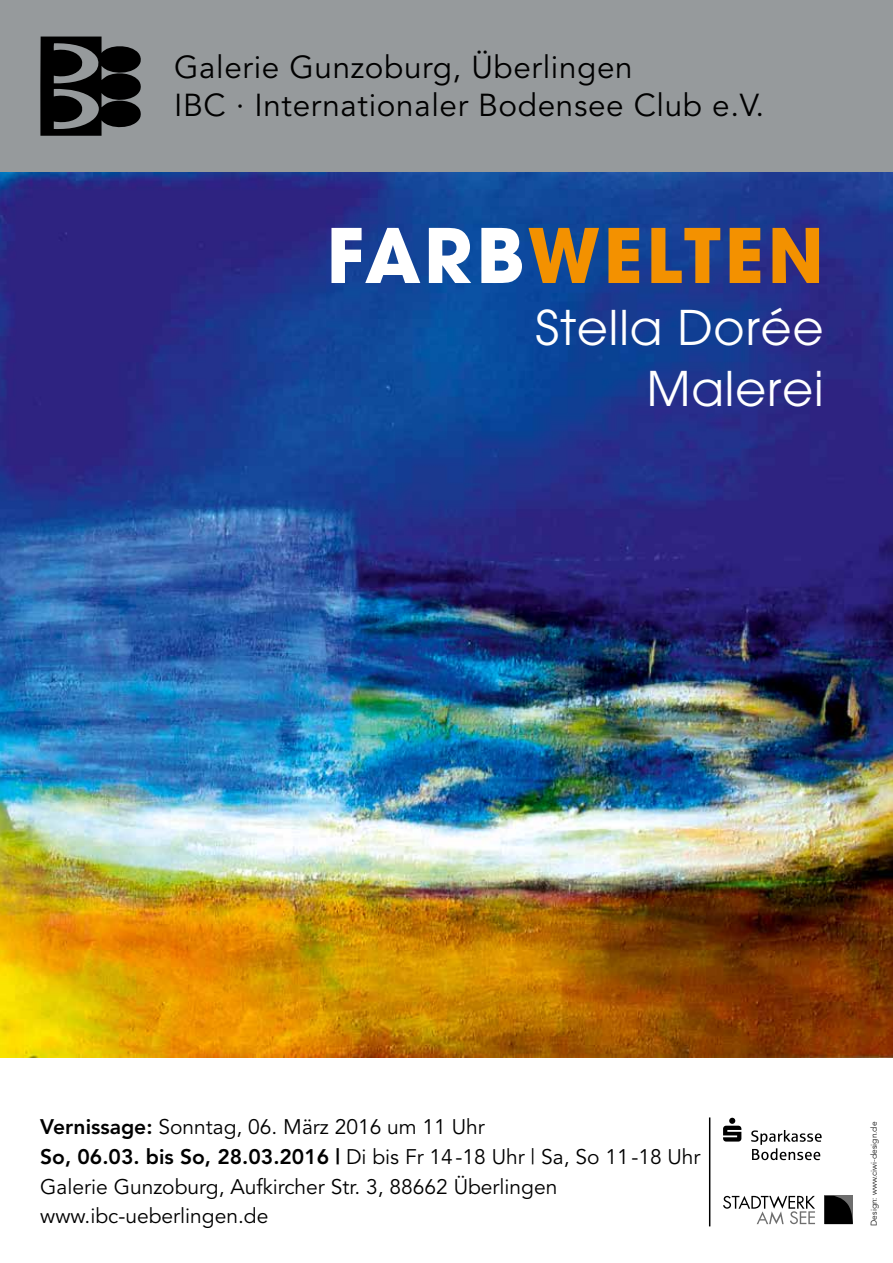
<style>
.page{position:relative;width:893px;height:1263px;background:#fff}
.page>*{position:absolute;margin:0;border:0;box-sizing:border-box;transform-origin:0 0}
.t1{font:700 82.65px "Avant Garde Gothic Itc T";letter-spacing:.05em;color:#f39100}
.t2{font:47.55px/61.7px "Avant Garde";letter-spacing:.02em;color:#fff;text-align:right}
.t3{font:31.5px/37.8px "Avenir";letter-spacing:.02em;color:#000}
.t4{font:21px/29.7px "Avenir";color:#000}
.t5{font:300 8.4px "Avenir";color:#000}
.s1{color:#fff}
.s2{font-weight:800}
</style>
<div class="page">
<div style="left:0;top:0;width:893px;height:208px;background:#969a9c"></div>
<img style="left:0;top:172px;width:893px;height:885px">
<hr style="left:709px;top:1117px;width:1px;height:109px;background:#000">
<svg style="left:723px;top:1118px;width:18px;height:23px"></svg>
<svg style="left:751px;top:1130px;width:71px;height:30px"></svg>
<svg style="left:824px;top:1196px;width:29px;height:28px"></svg>
<svg style="left:723px;top:1196px;width:92px;height:28px"></svg>
<svg style="left:40px;top:37px;width:101px;height:99px"></svg>
<h3 class="t3" style="left:174px;top:49px;width:592px">Galerie Gunzoburg, Überlingen<br>IBC · Internationaler Bodensee Club e.V.</h3>
<h1 class="t1" style="left:327px;top:205px;width:498px"><span class="s1">FARB</span>WELTEN</h1>
<h2 class="t2" style="left:535px;top:296px;width:290px">Stella Dorée<br>Malerei</h2>
<p class="t4" style="left:40px;top:1113px;width:662px"><span class="s2">Vernissage:</span> Sonntag, 06. März 2016 um 11 Uhr<br><span class="s2">So, 06.03. bis So, 28.03.2016 |</span> Di bis Fr 14-18 Uhr | Sa, So 11-18 Uhr Galerie Gunzoburg, Aufkircher Str. 3, 88662 Überlingen www.ibc-ueberlingen.de</p>
<p class="t5" style="left:869px;top:1226px;width:106px;rotate:-90deg">Design: www.ciwi-design.de</p>
</div>
